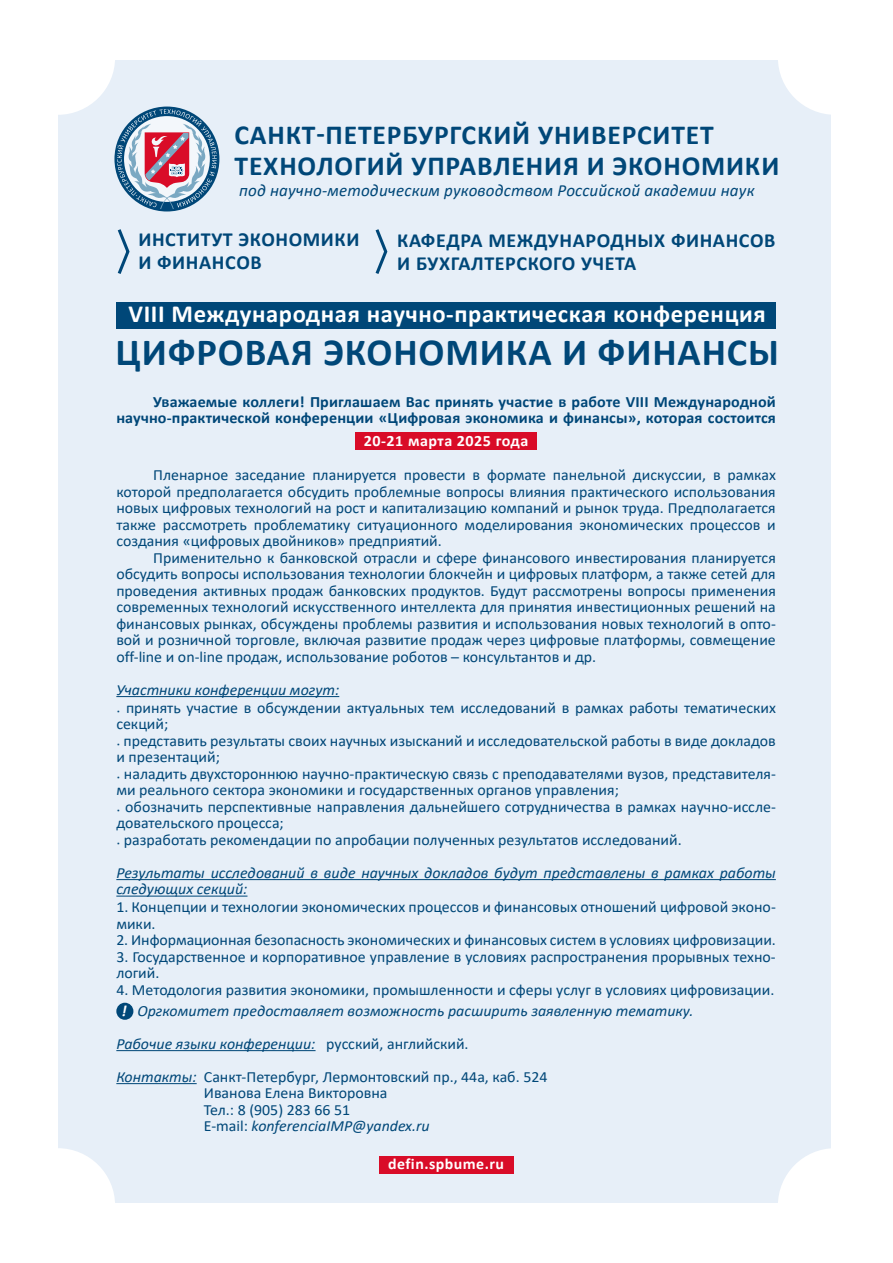
<style>
.page{position:relative;width:893px;height:1263px;background:#fff}
.page>*{position:absolute;margin:0;border:0;box-sizing:border-box;transform-origin:0 0}
.t1{font:700 38.55px "Calibri";letter-spacing:.02em;color:#004778}
.t2{font:700 27.6px/30.2px "Calibri";letter-spacing:.03em;color:#004778}
.t3{font:700 24.6px "Calibri";letter-spacing:.025em;color:#fff}
.t4{font:700 19.95px/23.1px "Calibri";letter-spacing:.03em;color:#004778}
.t5{font:italic 16.95px "Calibri";letter-spacing:.01em;color:#004778}
.t6{font:700 15.75px/16.5px "Calibri";letter-spacing:.01em;color:#004778;text-align:right}
.t7{font:700 15.75px "Calibri";letter-spacing:.03em;color:#fff}
.t8{font:15.6px/16.5px "Calibri";color:#004778}
.t9{font:italic 15.6px/16.5px "Calibri";color:#004778}
.t10{font:700 15.6px "Calibri";letter-spacing:.03em;color:#fff}
.s1{font-weight:700;font-style:italic;color:#fff}
.s2{font-style:italic}
</style>
<div class="page">
<div style="left:58px;top:60px;width:773px;height:1143px;background:#e7eff8"></div>
<div style="left:0;top:0;width:115px;height:115px;background:#fff;border-radius:50%"></div>
<div style="left:0;top:1148px;width:115px;height:115px;background:#fff;border-radius:50%"></div>
<div style="left:778px;top:0;width:115px;height:115px;background:#fff;border-radius:50%"></div>
<div style="left:778px;top:1148px;width:115px;height:115px;background:#fff;border-radius:50%"></div>
<svg style="left:114px;top:107px;width:105px;height:104px"></svg>
<svg style="left:375px;top:229px;width:13px;height:45px"></svg>
<svg style="left:117px;top:229px;width:13px;height:45px"></svg>
<div style="left:116px;top:1003px;width:17px;height:17px;background:#004778;border-radius:50%"></div>
<div style="left:116px;top:302px;width:659px;height:27px;background:#004778"></div>
<div style="left:379px;top:1156px;width:134px;height:18px;background:#d90c28"></div>
<div style="left:355px;top:433px;width:181px;height:17px;background:#d90c28"></div>
<hr style="left:116px;top:696px;width:223px;height:1px;background:#004778">
<hr style="left:116px;top:879px;width:660px;height:1px;background:#004778">
<hr style="left:116px;top:895px;width:131px;height:2px;background:#004778">
<hr style="left:116px;top:1050px;width:200px;height:1px;background:#004778">
<hr style="left:116px;top:1083px;width:81px;height:1px;background:#004778">
<h2 class="t2" style="left:234px;top:120px;width:546px">САНКТ-ПЕТЕРБУРГСКИЙ УНИВЕРСИТЕТ<br>ТЕХНОЛОГИЙ УПРАВЛЕНИЯ И ЭКОНОМИКИ</h2>
<p class="t5" style="left:239px;top:179px;width:517px">под научно-методическим руководством Российской академии наук</p>
<p class="t4" style="left:138px;top:228px;width:223px">ИНСТИТУТ ЭКОНОМИКИ<br>И ФИНАНСОВ</p>
<p class="t4" style="left:397px;top:228px;width:380px">КАФЕДРА МЕЖДУНАРОДНЫХ ФИНАНСОВ<br>И БУХГАЛТЕРСКОГО УЧЕТА</p>
<h3 class="t3" style="left:129px;top:296px;width:639px">VIII Международная научно-практическая конференция</h3>
<h1 class="t1" style="left:116px;top:325px;width:665px">ЦИФРОВАЯ ЭКОНОМИКА И ФИНАНСЫ</h1>
<p class="t6" style="left:116px;top:393px;width:661px">Уважаемые коллеги! Приглашаем Вас принять участие в работе VIII Международной научно-практической конференции «Цифровая экономика и финансы», которая состоится</p>
<p class="t7" style="left:364px;top:429px;width:166px">20-21 марта 2025 года</p>
<p class="t8" style="left:116px;top:466px;width:661px;text-align:justify;text-indent:37px">Пленарное заседание планируется провести в формате панельной дискуссии, в рамках которой предполагается обсудить проблемные вопросы влияния практического использования новых цифровых технологий на рост и капитализацию компаний и рынок труда. Предполагается также рассмотреть проблематику ситуационного моделирования экономических процессов и создания «цифровых двойников» предприятий.</p>
<p class="t8" style="left:116px;top:549px;width:661px;text-align:justify;text-indent:37px">Применительно к банковской отрасли и сфере финансового инвестирования планируется обсудить вопросы использования технологии блокчейн и цифровых платформ, а также сетей для проведения активных продаж банковских продуктов. Будут рассмотрены вопросы применения современных технологий искусственного интеллекта для принятия инвестиционных решений на финансовых рынках, обсуждены проблемы развития и использования новых технологий в опто&shy;вой и розничной торговле, включая развитие продаж через цифровые платформы, совмещение off-line и on-line продаж, использование роботов – консультантов и др.</p>
<p class="t9" style="left:116px;top:681px;width:224px">Участники конференции могут:</p>
<p class="t8" style="left:116px;top:699px;width:661px">· принять участие в обсуждении актуальных тем исследований в рамках работы тематических секций;<br>· представить результаты своих научных изысканий и исследовательской работы в виде докладов и презентаций;<br>· наладить двухстороннюю научно-практическую связь с преподавателями вузов, представителя&shy;ми реального сектора экономики и государственных органов управления;<br>· обозначить перспективные направления дальнейшего сотрудничества в рамках научно-иссле&shy;довательского процесса;<br>· разработать рекомендации по апробации полученных результатов исследований.</p>
<p class="t9" style="left:116px;top:864px;width:661px">Результаты исследований в виде научных докладов будут представлены в рамках работы следующих секций:</p>
<p class="t8" style="left:116px;top:898px;width:661px">1. Концепции и технологии экономических процессов и финансовых отношений цифровой эконо&shy;мики.</p>
<p class="t8" style="left:116px;top:931px;width:661px">2. Информационная безопасность экономических и финансовых систем в условиях цифровизации.</p>
<p class="t8" style="left:116px;top:948px;width:661px">3. Государственное и корпоративное управление в условиях распространения прорывных техно&shy;логий.</p>
<p class="t8" style="left:121px;top:979px;width:654px;line-height:21px;text-indent:-5px">4. Методология развития экономики, промышленности и сферы услуг в условиях цифровизации. <span class="s1">!</span> <span class="s2">Оргкомитет предоставляет возможность расширить заявленную тематику.</span></p>
<p class="t8" style="left:116px;top:1027px;width:433px;line-height:33px"><span class="s2">Рабочие языки конференции:</span> русский, английский.<br><span class="s2">Контакты:</span> Санкт-Петербург, Лермонтовский пр., 44а, каб. 524</p>
<p class="t8" style="left:204px;top:1084px;width:227px">Иванова Елена Викторовна<br>Тел.: 8 (905) 283 66 51<br>E-mail: <span class="s2">konferenciaIMP@yandex.ru</span></p>
<p class="t10" style="left:388px;top:1153px;width:118px">defin.spbume.ru</p>
</div>
